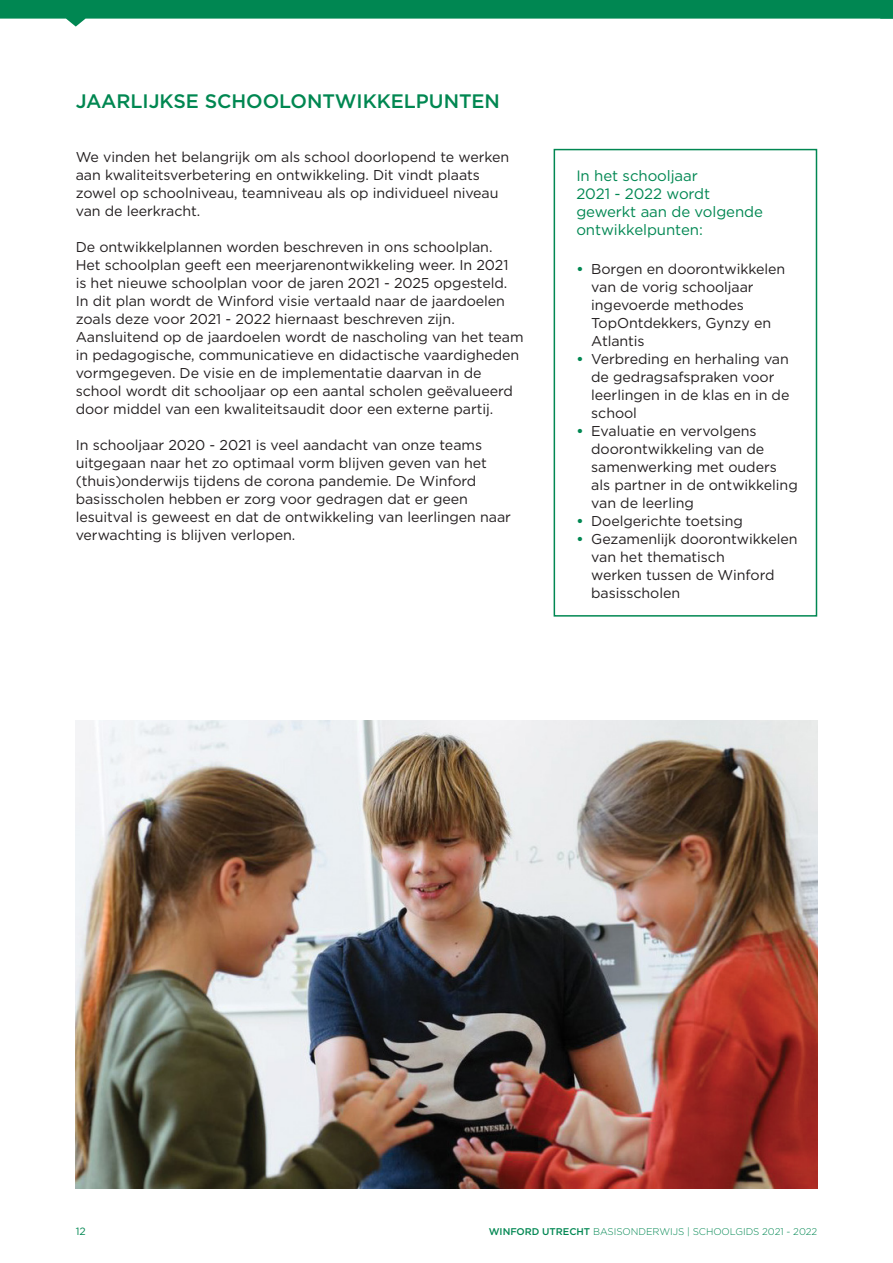
<style>
.page{position:relative;width:893px;height:1263px;background:#fff}
.page>*{position:absolute;margin:0;border:0;box-sizing:border-box;transform-origin:0 0}
.t1{font:500 19.5px "Gotham";letter-spacing:-.005em;color:#008751}
.t2{font:15px/18px "Gotham";letter-spacing:-.005em;color:#008752}
.t3{font:14.25px/18px "Gotham";letter-spacing:-.005em;color:#231f20}
.t4{font:10.5px "Gotham";color:#008752}
.t5{font:300 9.75px "Gotham";letter-spacing:-.005em;color:#008752}
.s1{font-weight:700;color:#008752}
.s2{font-weight:500}
</style>
<div class="page">
<img style="left:76px;top:720px;width:741px;height:468px">
<svg style="left:0;top:0;width:893px;height:27px"></svg>
<div style="left:554px;top:149px;width:263px;height:468px;border:2px solid #008752"></div>
<h1 class="t1" style="left:76px;top:88px;width:426px">JAARLIJKSE SCHOOLONTWIKKELPUNTEN</h1>
<p class="t3" style="left:76px;top:148px;width:435px">We vinden het belangrijk om als school doorlopend te werken aan kwaliteitsverbetering en ontwikkeling. Dit vindt plaats zowel op schoolniveau, teamniveau als op individueel niveau van de leerkracht.</p>
<p class="t3" style="left:76px;top:238px;width:449px">De ontwikkelplannen worden beschreven in ons schoolplan.<br>Het schoolplan geeft een meerjarenontwikkeling weer. In 2021<br>is het nieuwe schoolplan voor de jaren 2021 - 2025 opgesteld.<br>In dit plan wordt de Winford visie vertaald naar de jaardoelen zoals deze voor 2021 - 2022 hiernaast beschreven zijn.<br>Aansluitend op de jaardoelen wordt de nascholing van het team in pedagogische, communicatieve en didactische vaardigheden vormgegeven. De visie en de implementatie daarvan in de school wordt dit schooljaar op een aantal scholen geëvalueerd door middel van een kwaliteitsaudit door een externe partij.</p>
<p class="t3" style="left:76px;top:436px;width:437px">In schooljaar 2020 - 2021 is veel aandacht van onze teams uitgegaan naar het zo optimaal vorm blijven geven van het (thuis)onderwijs tijdens de corona pandemie. De Winford basisscholen hebben er zorg voor gedragen dat er geen lesuitval is geweest en dat de ontwikkeling van leerlingen naar verwachting is blijven verlopen.</p>
<p class="t2" style="left:576px;top:166px;width:188px">In het schooljaar<br>2021 - 2022 wordt gewerkt aan de volgende ontwikkelpunten:</p>
<p class="t3" style="left:591px;top:259px;width:196px;text-indent:-15px"><span class="s1">•</span> Borgen en doorontwikkelen van de vorig schooljaar ingevoerde methodes<br>TopOntdekkers, Gynzy en<br>Atlantis</p>
<p class="t3" style="left:591px;top:349px;width:200px;text-indent:-15px"><span class="s1">•</span> Verbreding en herhaling van de gedragsafspraken voor leerlingen in de klas en in de school</p>
<p class="t3" style="left:591px;top:421px;width:208px;text-indent:-15px"><span class="s1">•</span> Evaluatie en vervolgens doorontwikkeling van de samenwerking met ouders als partner in de ontwikkeling van de leerling</p>
<p class="t3" style="left:576px;top:511px;width:168px"><span class="s1">•</span> Doelgerichte toetsing</p>
<p class="t3" style="left:591px;top:529px;width:208px;text-indent:-15px"><span class="s1">•</span> Gezamenlijk doorontwikkelen van het thematisch<br>werken tussen de Winford basisscholen</p>
<p class="t4" style="left:76px;top:1224px;width:11px">12</p>
<p class="t5" style="left:489px;top:1225px;width:330px"><span class="s2">WINFORD UTRECHT</span> BASISONDERWIJS | SCHOOLGIDS 2021 - 2022</p>
</div>
